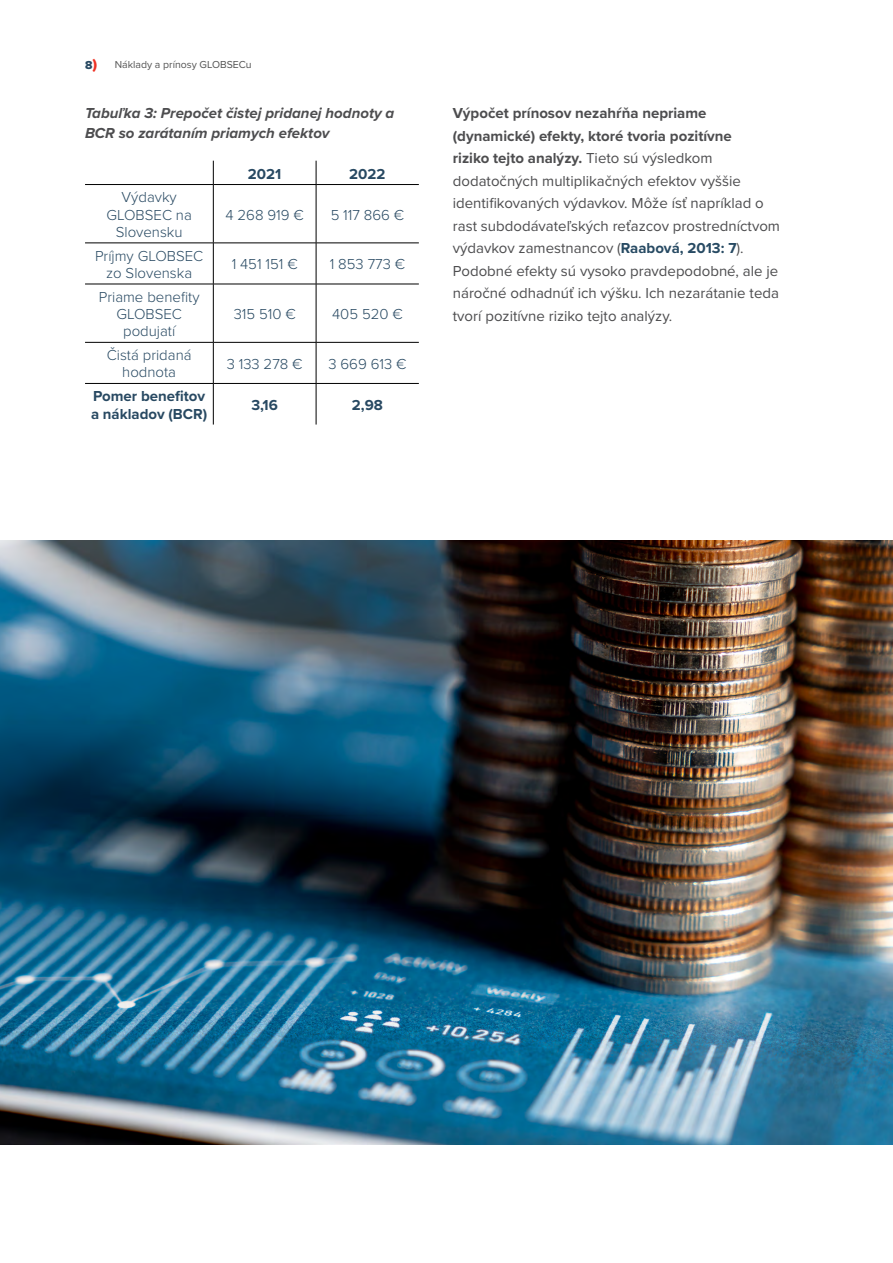
<style>
.page{position:relative;width:893px;height:1263px;background:#fff}
.page>*{position:absolute;margin:0;border:0;box-sizing:border-box;transform-origin:0 0}
.t1{font:15px/22.5px "Proxima Nova";color:#4d4d4f}
.t2{font:300 15px/17.2px "Proxima Nova";color:#284962;text-align:center}
.t3{font:italic 700 15px/19.5px "Proxima Nova";color:#4d4d4f}
.t4{font:700 15px/17.2px "Proxima Nova";color:#284962}
.t5{font:10.5px "Proxima Nova";color:#545454}
.s1{font-family:"Proxima Nova Extrabld";font-size:12px;color:#284962}
.s2{font-family:"Proxima Nova Extrabld";font-size:15px;color:#ee3124}
.s3{font-weight:700}
.s4{font-weight:700;color:#274a63}
</style>
<div class="page">
<svg style="left:213px;top:161px;width:1px;height:23px"></svg>
<svg style="left:316px;top:161px;width:1px;height:23px"></svg>
<hr style="left:85px;top:184px;width:128px;height:1px;background:#000">
<hr style="left:213px;top:184px;width:103px;height:1px;background:#000">
<hr style="left:213px;top:185px;width:1px;height:58px;background:#000">
<hr style="left:316px;top:184px;width:103px;height:1px;background:#000">
<hr style="left:316px;top:185px;width:1px;height:58px;background:#000">
<hr style="left:85px;top:243px;width:128px;height:1px;background:#000">
<hr style="left:213px;top:243px;width:103px;height:1px;background:#000">
<hr style="left:213px;top:243px;width:1px;height:41px;background:#000">
<hr style="left:316px;top:243px;width:103px;height:1px;background:#000">
<hr style="left:316px;top:243px;width:1px;height:41px;background:#000">
<hr style="left:85px;top:284px;width:128px;height:1px;background:#000">
<hr style="left:213px;top:284px;width:103px;height:1px;background:#000">
<hr style="left:213px;top:284px;width:1px;height:58px;background:#000">
<hr style="left:316px;top:284px;width:103px;height:1px;background:#000">
<hr style="left:316px;top:284px;width:1px;height:58px;background:#000">
<hr style="left:85px;top:342px;width:128px;height:1px;background:#000">
<hr style="left:213px;top:342px;width:103px;height:1px;background:#000">
<hr style="left:213px;top:343px;width:1px;height:40px;background:#000">
<hr style="left:316px;top:342px;width:103px;height:1px;background:#000">
<hr style="left:316px;top:343px;width:1px;height:40px;background:#000">
<hr style="left:85px;top:383px;width:128px;height:1px;background:#000">
<hr style="left:213px;top:383px;width:103px;height:1px;background:#000">
<hr style="left:213px;top:384px;width:1px;height:41px;background:#000">
<hr style="left:316px;top:383px;width:103px;height:1px;background:#000">
<hr style="left:316px;top:384px;width:1px;height:41px;background:#000">
<img style="left:0;top:540px;width:893px;height:604px">
<p class="t5" style="left:85px;top:57px;width:168px"><span class="s1">8</span><span class="s2">)</span> Náklady a prínosy GLOBSECu</p>
<p class="t3" style="left:85px;top:103px;width:311px">Tabuľka 3: Prepočet čistej pridanej hodnoty a<br>BCR so zarátaním priamych efektov</p>
<p class="t4" style="left:248px;top:165px;width:35px">2021</p>
<p class="t4" style="left:349px;top:165px;width:38px">2022</p>
<p class="t2" style="left:106px;top:188px;width:87px">Výdavky<br>GLOBSEC na<br>Slovensku</p>
<p class="t2" style="left:226px;top:205px;width:80px">4 268 919 €</p>
<p class="t2" style="left:331px;top:205px;width:75px">5 117 866 €</p>
<p class="t2" style="left:95px;top:246px;width:110px">Príjmy GLOBSEC zo Slovenska</p>
<p class="t2" style="left:232px;top:255px;width:68px">1 451 151 €</p>
<p class="t2" style="left:330px;top:255px;width:77px">1 853 773 €</p>
<p class="t2" style="left:99px;top:287px;width:102px">Priame benefity<br>GLOBSEC podujatí</p>
<p class="t2" style="left:234px;top:305px;width:64px">315 510 €</p>
<p class="t2" style="left:332px;top:305px;width:72px">405 520 €</p>
<p class="t2" style="left:107px;top:346px;width:86px">Čistá pridaná hodnota</p>
<p class="t2" style="left:227px;top:354px;width:77px">3 133 278 €</p>
<p class="t2" style="left:328px;top:354px;width:79px">3 669 613 €</p>
<p class="t4" style="left:91px;top:387px;width:118px">Pomer benefitov a nákladov (BCR)</p>
<p class="t4" style="left:251px;top:396px;width:28px">3,16</p>
<p class="t4" style="left:352px;top:396px;width:33px">2,98</p>
<p class="t1" style="left:453px;top:101px;width:329px"><span class="s3">Výpočet prínosov nezahŕňa nepriame (dynamické) efekty, ktoré tvoria pozitívne<br>riziko tejto analýzy.</span> Tieto sú výsledkom dodatočných multiplikačných efektov vyššie identifikovaných výdavkov. Môže ísť napríklad o rast subdodávateľských reťazcov prostredníctvom výdavkov zamestnancov (<span class="s4">Raabová, 2013: 7</span>).<br>Podobné efekty sú vysoko pravdepodobné, ale je náročné odhadnúť ich výšku. Ich nezarátanie teda tvorí pozitívne riziko tejto analýzy.</p>
</div>
